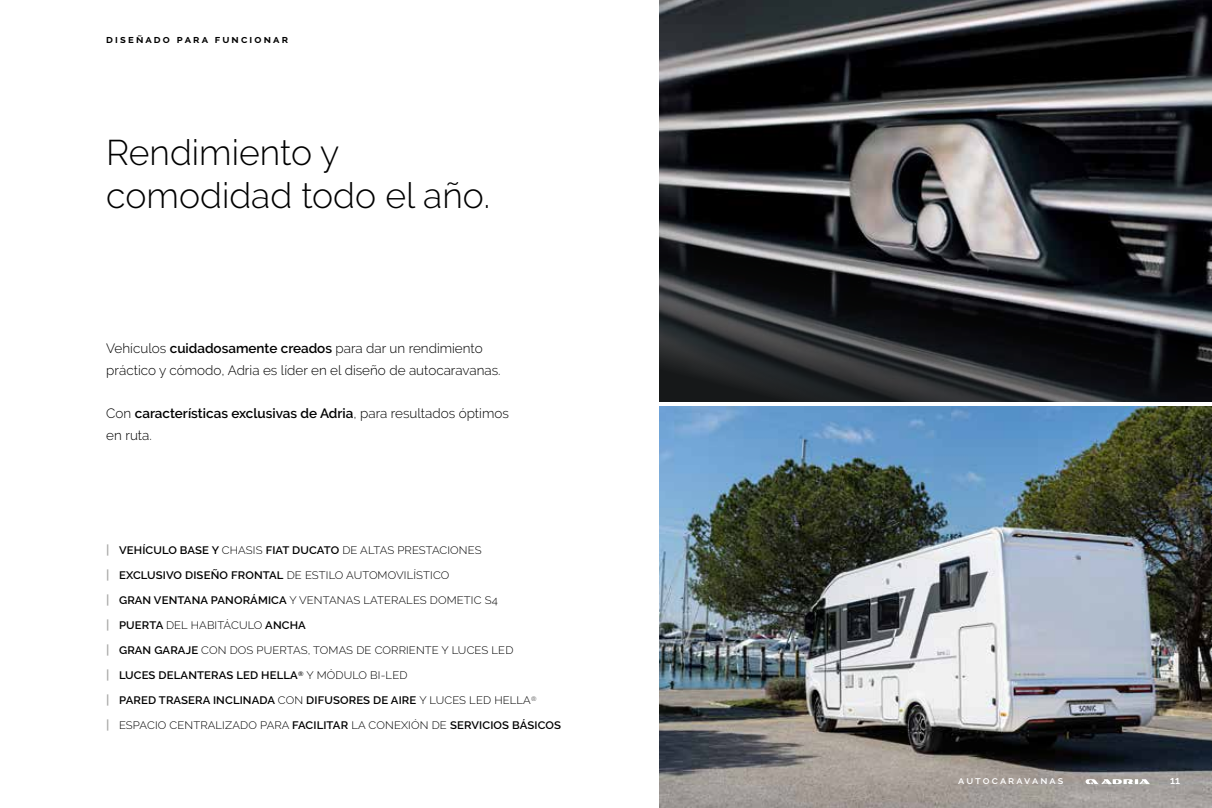
<style>
.page{position:relative;width:1212px;height:808px;background:#fff}
.page>*{position:absolute;margin:0;border:0;box-sizing:border-box;transform-origin:0 0}
.t1{font:300 35.55px/42.6px "Raleway";color:#000}
.t2{font:300 13.5px/21.6px "Raleway";color:#000}
.t3{font:300 10.8px "Raleway";letter-spacing:.01em;color:#000;scale:1.04 1}
.t4{font:600 10.8px "Raleway";letter-spacing:.01em;color:#000;scale:1.04 1}
.t5{font:700 10.8px "Raleway";letter-spacing:.2em;color:#000}
.t6{font:600 10.5px "Raleway";letter-spacing:.19em;color:#fff}
.s1{font-size:8.4px}
.s2{font-weight:600}
.s3{font-weight:600;font-size:12.45px;color:#a8a8a7}
.s4{font-size:12.45px;color:#a8a8a7}
.s5{font-weight:300}
</style>
<div class="page">
<img style="left:659px;top:0;width:553px;height:104px">
<img style="left:659px;top:406px;width:553px;height:402px">
<svg style="left:659px;top:104px;width:553px;height:298px;background:#3b3b3e"></svg>
<svg style="left:1085px;top:779px;width:65px;height:5px"></svg>
<p class="t5" style="left:106px;top:33px;width:183px">dise<span class="s1">Ñ</span>ado para funcionar</p>
<h1 class="t1" style="left:106px;top:131px;width:385px">Rendimiento y comodidad todo el año.</h1>
<p class="t2" style="left:106px;top:338px;width:396px">Vehículos <span class="s2">cuidadosamente creados</span> para dar un rendimiento práctico y cómodo, Adria es líder en el diseño de autocaravanas.</p>
<p class="t2" style="left:106px;top:402px;width:404px">Con <span class="s2">características exclusivas de Adria</span>, para resultados óptimos en ruta.</p>
<p class="t3" style="left:106px;top:544px;width:362px"><span class="s3">|</span> <span class="s2">VEHÍCULO BASE Y</span> CHASIS <span class="s2">FIAT DUCATO</span> DE ALTAS PRESTACIONES</p>
<p class="t3" style="left:106px;top:569px;width:331px"><span class="s3">|</span> <span class="s2">EXCLUSIVO DISEÑO FRONTAL</span> DE ESTILO AUTOMOVILÍSTICO</p>
<p class="t3" style="left:106px;top:594px;width:378px"><span class="s3">|</span> <span class="s2">GRAN VENTANA PANORÁMICA</span> Y VENTANAS LATERALES DOMETIC S4</p>
<p class="t3" style="left:106px;top:619px;width:193px"><span class="s3">|</span> <span class="s2">PUERTA</span> DEL HABITÁCULO <span class="s2">ANCHA</span></p>
<p class="t3" style="left:106px;top:644px;width:393px"><span class="s3">|</span> <span class="s2">GRAN GARAJE</span> CON DOS PUERTAS, TOMAS DE CORRIENTE Y LUCES LED</p>
<p class="t4" style="left:106px;top:669px;width:291px"><span class="s4">|</span> LUCES DELANTERAS LED HELLA<sup>®</sup> <span class="s5">Y MÓDULO BI-LED</span></p>
<p class="t4" style="left:106px;top:694px;width:415px"><span class="s4">|</span> PARED TRASERA INCLINADA <span class="s5">CON</span> DIFUSORES DE AIRE <span class="s5">Y LUCES LED HELLA</span><sup>®</sup></p>
<p class="t3" style="left:106px;top:719px;width:439px"><span class="s3">|</span> ESPACIO CENTRALIZADO PARA <span class="s2">FACILITAR</span> LA CONEXIÓN DE <span class="s2">SERVICIOS BÁSICOS</span></p>
<p class="t6" style="left:958px;top:774px;width:106px">autocaravanas</p>
<p class="t6" style="left:1170px;top:774px;width:11px">11</p>
</div>
